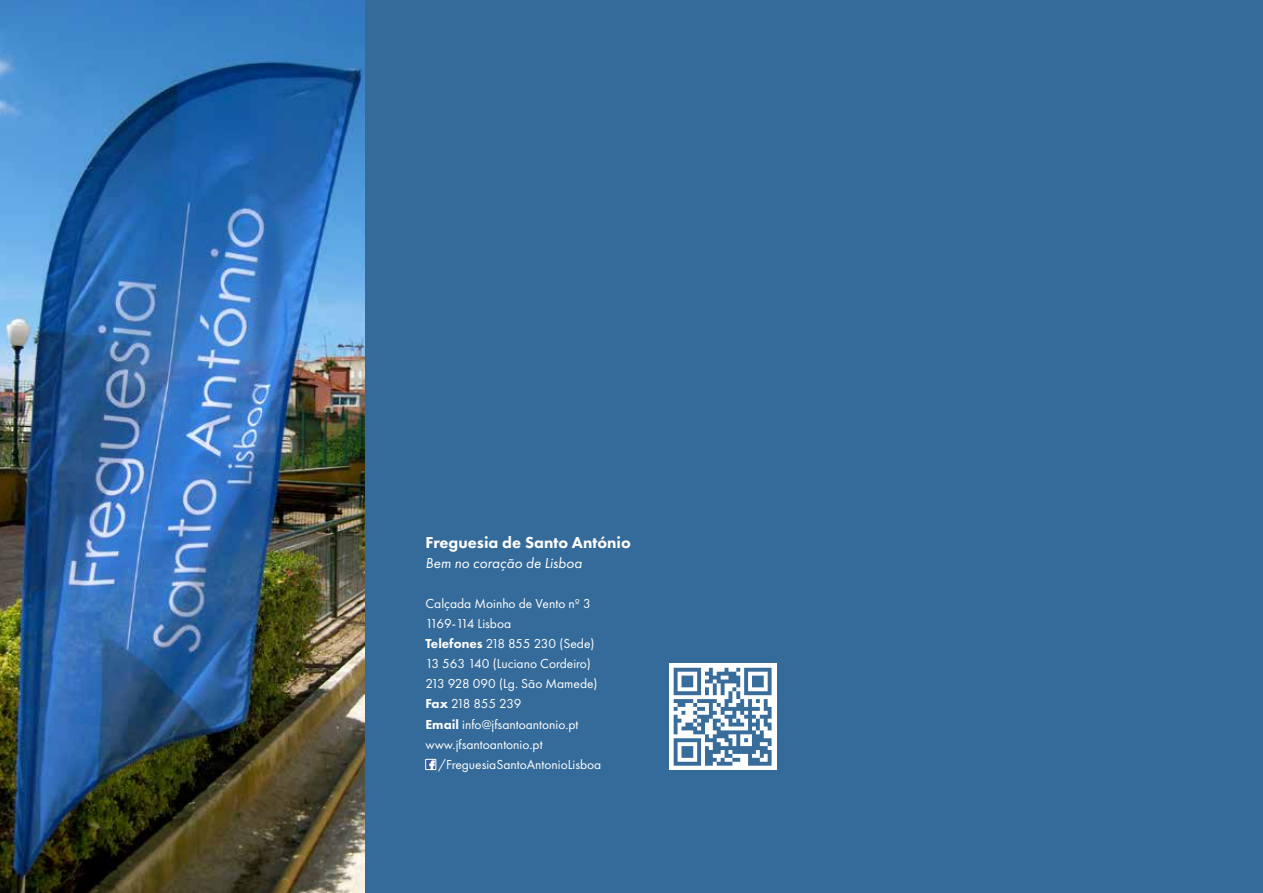
<style>
.page{position:relative;width:1263px;height:893px;background:#356b9a}
.page>*{position:absolute;margin:0;border:0;box-sizing:border-box;transform-origin:0 0}
.t1{font:800 16.5px "Futura PT";color:#fff}
.t2{font:italic 15px "Futura PT";color:#fff}
.t3{font:13.5px/20.1px "Futura PT";color:#fff}
.s1{font-weight:800}
</style>
<div class="page">
<div style="left:669px;top:663px;width:107px;height:107px;background:#fff"></div>
<svg style="left:674px;top:668px;width:97px;height:98px"></svg>
<div style="left:426px;top:759px;width:10px;height:10px;background:#3c5b9b"></div>
<div style="left:425px;top:759px;width:11px;height:11px;border:1px solid #fff"></div>
<svg style="left:429px;top:761px;width:5px;height:9px"></svg>
<img style="left:0;top:0;width:365px;height:893px">
<p class="t1" style="left:425px;top:532px;width:207px">Freguesia de Santo António</p>
<p class="t2" style="left:425px;top:554px;width:158px">Bem no coração de Lisboa</p>
<p class="t3" style="left:425px;top:593px;width:174px">Calçada Moinho de Vento nº 3<br>1169-114 Lisboa<br><span class="s1">Telefones</span> 218 855 230 (Sede)<br>13 563 140 (Luciano Cordeiro)<br>213 928 090 (Lg. São Mamede)<br><span class="s1">Fax</span> 218 855 239<br><span class="s1">Email</span> info@jfsantoantonio.pt www.jfsantoantonio.pt</p>
<p class="t3" style="left:438px;top:754px;width:165px">/FreguesiaSantoAntonioLisboa</p>
</div>
